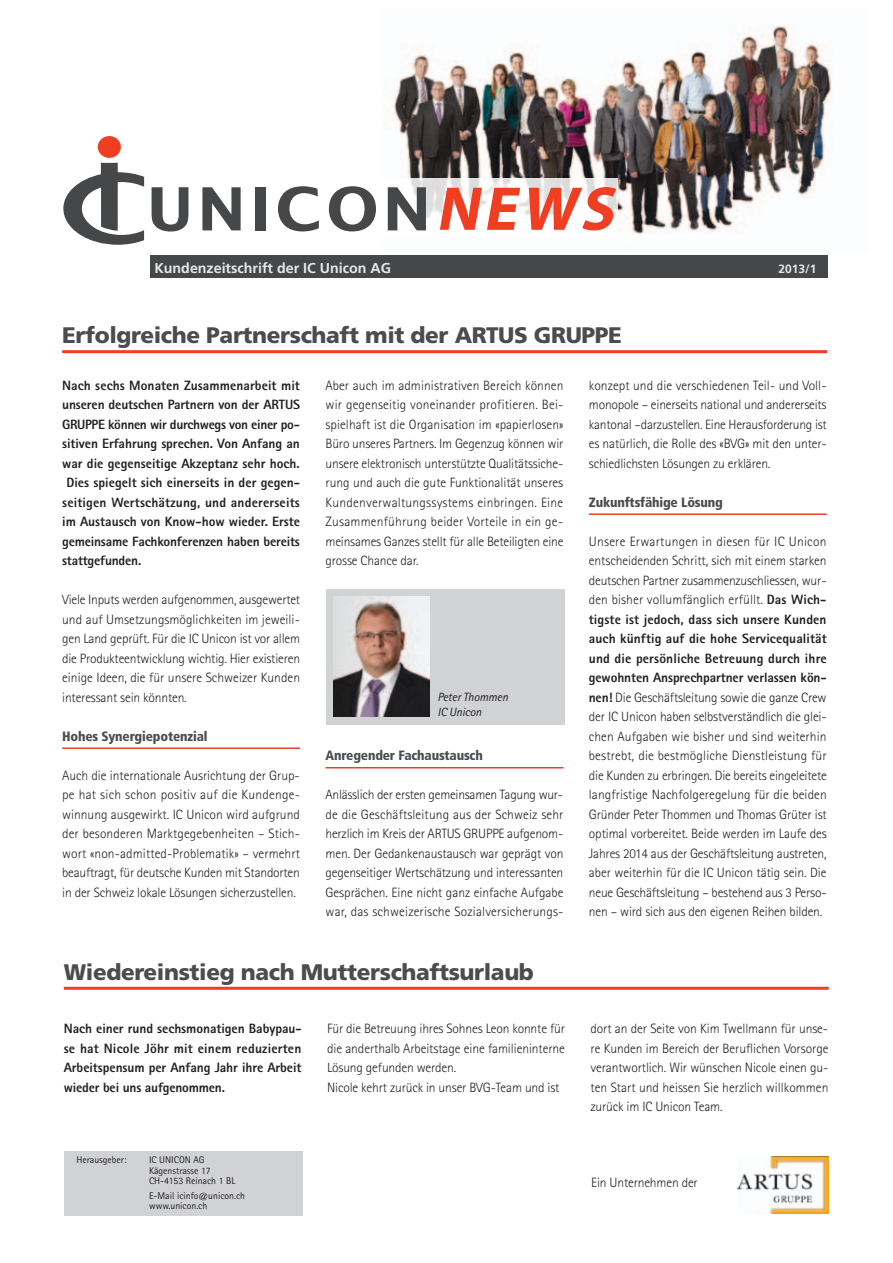
<style>
.page{position:relative;width:893px;height:1263px;background:#fff}
.page>*{position:absolute;margin:0;border:0;box-sizing:border-box;transform-origin:0 0}
.t1{font:italic 62.4px "Myriad Headline";color:#ef3e22}
.t2{font:900 22.5px "Frutiger";letter-spacing:-.015em;color:#4b4c4d}
.t3{font:700 14.25px "Frutiger CE";color:#e6e7e9}
.t4{font:300 13.5px/19.5px "Rotis Sans Serif";letter-spacing:-.01em;color:#231f20;text-align:justify}
.t5{font:800 13.5px/19.5px "Rotis Sans Serif";letter-spacing:-.005em;color:#231f20;text-align:justify}
.t6{font:900 condensed 13.5px "Frutiger";letter-spacing:-.015em;color:#4b4c4d}
.t7{font:800 13.5px "Rotis Sans Serif";letter-spacing:.015em;color:#231f20}
.t8{font:800 13.5px "Rotis Sans Serif";letter-spacing:-.025em;color:#231f20}
.t9{font:italic 12px/15px "Rotis Sans Serif";letter-spacing:-.01em;color:#231f20}
.t10{font:700 12px "Frutiger CE";color:#e6e7e9}
.t11{font:9.75px/10.5px "Rotis Sans Serif";color:#231f20}
.s1{font-weight:800}
</style>
<div class="page">
<div style="left:327px;top:589px;width:238px;height:136px;background:#d1d2d4"></div>
<img style="left:334px;top:597px;width:95px;height:120px">
<img style="left:392px;top:25px;width:440px;height:210px">
<svg style="left:255px;top:178px;width:363px;height:57px"></svg>
<svg style="left:152px;top:187px;width:36px;height:44px"></svg>
<svg style="left:202px;top:187px;width:39px;height:43px"></svg>
<svg style="left:388px;top:187px;width:38px;height:43px"></svg>
<div style="left:255px;top:187px;width:11px;height:43px;background:#464748"></div>
<svg style="left:278px;top:186px;width:41px;height:45px"></svg>
<svg style="left:329px;top:186px;width:47px;height:45px"></svg>
<svg style="left:63px;top:163px;width:81px;height:82px"></svg>
<div style="left:98px;top:136px;width:23px;height:22px;background:#ef3e22;border-radius:50%"></div>
<div style="left:150px;top:255px;width:678px;height:23px;background:#464748"></div>
<hr style="left:62px;top:350px;width:765px;height:3px;background:#ef3e22">
<hr style="left:62px;top:747px;width:238px;height:2px;background:#ef3e22">
<hr style="left:326px;top:767px;width:237px;height:1px;background:#ef3e22">
<hr style="left:589px;top:513px;width:238px;height:2px;background:#ef3e22">
<img style="left:737px;top:1156px;width:91px;height:57px">
<div style="left:64px;top:1151px;width:238px;height:64px;background:#d1d2d4"></div>
<hr style="left:64px;top:987px;width:765px;height:3px;background:#ef3e22">
<h1 class="t1" style="left:436px;top:177px;width:190px">NEWS</h1>
<p class="t3" style="left:154px;top:260px;width:238px">Kundenzeitschrift der IC Unicon AG</p>
<p class="t10" style="left:778px;top:262px;width:40px">2013/1</p>
<h2 class="t2" style="left:62px;top:322px;width:561px">Erfolgreiche Partnerschaft mit der ARTUS GRUPPE</h2>
<p class="t5" style="left:62px;top:375px;width:239px">Nach sechs Monaten Zusammenarbeit mit</p>
<p class="t5" style="left:62px;top:395px;width:239px">unseren deutschen Partnern von der ARTUS</p>
<p class="t8" style="left:62px;top:415px;width:239px">GRUPPE können wir durchwegs von einer po-</p>
<p class="t5" style="left:62px;top:434px;width:239px">sitiven Erfahrung sprechen. Von Anfang an</p>
<p class="t5" style="left:62px;top:453px;width:239px">war die gegenseitige Akzeptanz sehr hoch.</p>
<p class="t5" style="left:66px;top:473px;width:235px">Dies spiegelt sich einerseits in der gegen-</p>
<p class="t7" style="left:62px;top:493px;width:239px">seitigen Wertschätzung, und andererseits</p>
<p class="t5" style="left:62px;top:512px;width:239px">im Austausch von Know-how wieder. Erste</p>
<p class="t5" style="left:62px;top:531px;width:239px">gemeinsame Fachkonferenzen haben bereits</p>
<p class="t5" style="left:62px;top:551px;width:81px">stattgefunden.</p>
<p class="t4" style="left:62px;top:590px;width:239px">Viele Inputs werden aufgenommen, ausgewertet und auf Umsetzungsmöglichkeiten im jeweili&shy;gen Land geprüft. Für die IC Unicon ist vor allem die Produkteentwicklung wichtig. Hier existieren einige Ideen, die für unsere Schweizer Kunden interessant sein könnten.</p>
<p class="t6" style="left:62px;top:728px;width:147px">Hohes Synergiepotenzial</p>
<p class="t4" style="left:62px;top:765px;width:239px">Auch die internationale Ausrichtung der Grup&shy;pe hat sich schon positiv auf die Kundenge&shy;winnung ausgewirkt. IC Unicon wird aufgrund der besonderen Marktgegebenheiten – Stich&shy;wort «non-admitted-Problematik» – vermehrt beauftragt, für deutsche Kunden mit Standorten in der Schweiz lokale Lösungen sicherzustellen.</p>
<p class="t4" style="left:326px;top:375px;width:239px">Aber auch im administrativen Bereich können wir gegenseitig voneinander profitieren. Bei&shy;spielhaft ist die Organisation im «papierlosen» Büro unseres Partners. Im Gegenzug können wir unsere elektronisch unterstützte Qualitätssiche&shy;rung und auch die gute Funktionalität unseres Kundenverwaltungssystems einbringen. Eine Zusammenführung beider Vorteile in ein ge&shy;meinsames Ganzes stellt für alle Beteiligten eine grosse Chance dar.</p>
<p class="t4" style="left:589px;top:375px;width:239px">konzept und die verschiedenen Teil- und Voll&shy;monopole – einerseits national und andererseits kantonal –darzustellen. Eine Herausforderung ist es natürlich, die Rolle des «BVG» mit den unter&shy;schiedlichsten Lösungen zu erklären.</p>
<p class="t6" style="left:589px;top:494px;width:136px">Zukunftsfähige Lösung</p>
<p class="t4" style="left:589px;top:531px;width:239px">Unsere Erwartungen in diesen für IC Unicon entscheidenden Schritt, sich mit einem starken deutschen Partner zusammenzuschliessen, wur&shy;den bisher vollumfänglich erfüllt. <span class="s1">Das Wich&shy;tigste ist jedoch, dass sich unsere Kunden auch künftig auf die hohe Servicequalität und die persönliche Betreuung durch ihre gewohnten Ansprechpartner verlassen kön&shy;nen!</span> Die Geschäftsleitung sowie die ganze Crew der IC Unicon haben selbstverständlich die glei&shy;chen Aufgaben wie bisher und sind weiterhin bestrebt, die bestmögliche Dienstleistung für die Kunden zu erbringen. Die bereits eingeleitete langfristige Nachfolgeregelung für die beiden Gründer Peter Thommen und Thomas Grüter ist optimal vorbereitet. Beide werden im Laufe des Jahres 2014 aus der Geschäftsleitung austreten, aber weiterhin für die IC Unicon tätig sein. Die neue Geschäftsleitung – bestehend aus 3 Perso&shy;nen – wird sich aus den eigenen Reihen bilden.</p>
<p class="t9" style="left:438px;top:689px;width:72px">Peter Thommen<br>IC Unicon</p>
<p class="t6" style="left:326px;top:747px;width:159px">Anregender Fachaustausch</p>
<p class="t4" style="left:326px;top:785px;width:240px">Anlässlich der ersten gemeinsamen Tagung wur&shy;de die Geschäftsleitung aus der Schweiz sehr herzlich im Kreis der ARTUS GRUPPE aufgenom&shy;men. Der Gedankenaustausch war geprägt von gegenseitiger Wertschätzung und interessanten Gesprächen. Eine nicht ganz einfache Aufgabe war, das schweizerische Sozialversicherungs-</p>
<h2 class="t2" style="left:64px;top:958px;width:472px">Wiedereinstieg nach Mutterschaftsurlaub</h2>
<p class="t5" style="left:64px;top:1019px;width:239px">Nach einer rund sechsmonatigen Babypau&shy;se hat Nicole Jöhr mit einem reduzierten Arbeitspensum per Anfang Jahr ihre Arbeit wieder bei uns aufgenommen.</p>
<p class="t4" style="left:327px;top:1019px;width:239px;text-align:left">Für die Betreuung ihres Sohnes Leon konnte für die anderthalb Arbeitstage eine familieninterne Lösung gefunden werden.<br>Nicole kehrt zurück in unser BVG-Team und ist</p>
<p class="t4" style="left:590px;top:1019px;width:240px">dort an der Seite von Kim Twellmann für unse&shy;re Kunden im Bereich der Beruflichen Vorsorge verantwortlich. Wir wünschen Nicole einen gu&shy;ten Start und heissen Sie herzlich willkommen zurück im IC Unicon Team.</p>
<p class="t11" style="left:77px;top:1154px;width:51px">Herausgeber:</p>
<p class="t11" style="left:149px;top:1154px;width:88px">IC UNICON AG<br>Kägenstrasse 17<br>CH-4153 Reinach 1 BL</p>
<p class="t11" style="left:149px;top:1190px;width:98px">E-Mail icinfo@unicon.ch www.unicon.ch</p>
<p class="t4" style="left:591px;top:1173px;width:108px">Ein Unternehmen der</p>
</div>
